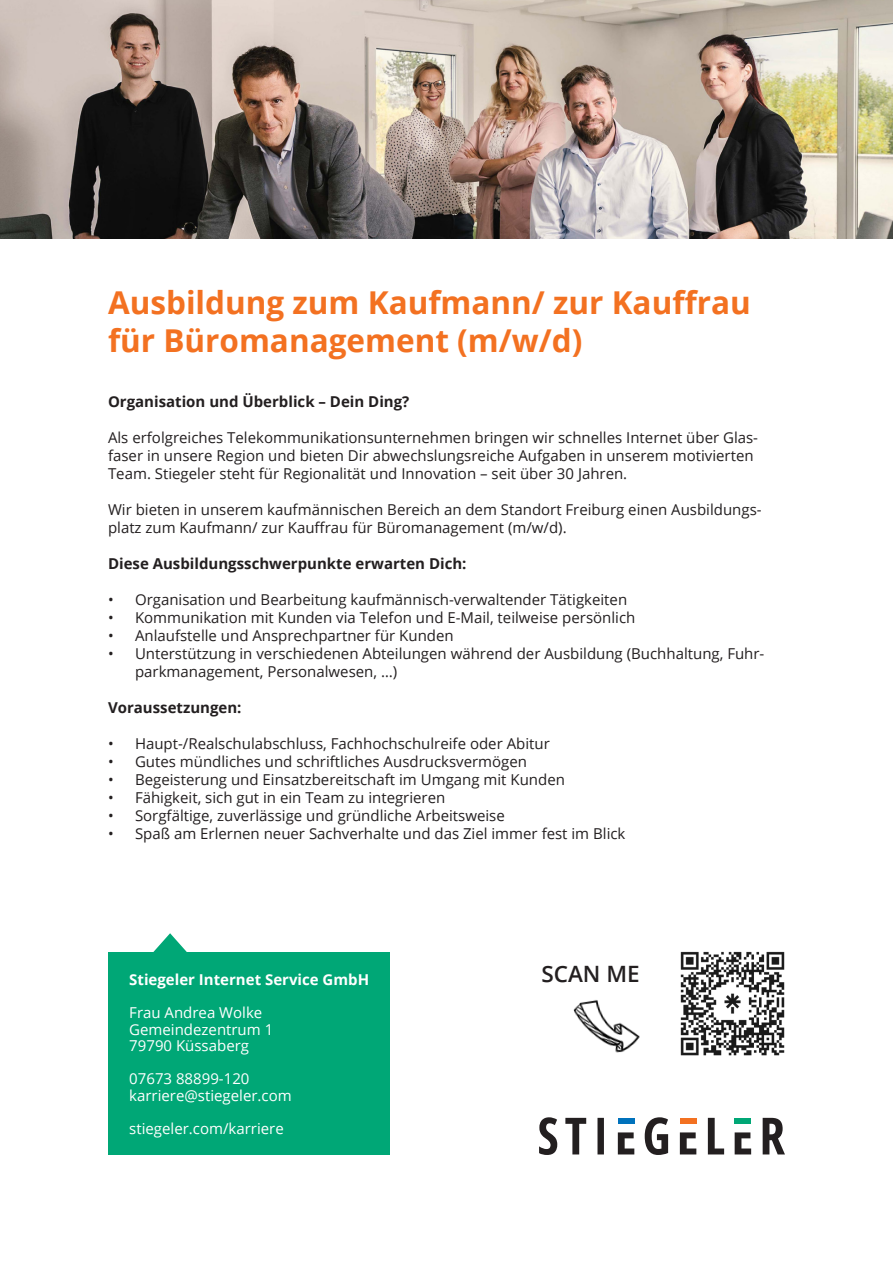
<style>
.page{position:relative;width:893px;height:1263px;background:#fff}
.page>*{position:absolute;margin:0;border:0;box-sizing:border-box;transform-origin:0 0}
.t1{font:700 31.5px/37.8px "Open Sans";color:#f37121}
.t2{font:600 22.5px "Open Sans";color:#231f20}
.t3{font:15px/18px "Open Sans";color:#231f20}
.t4{font:15px "Open Sans";color:#fff}
.t5{font:700 15px "Open Sans";color:#231f20}
.t6{font:700 15px "Open Sans";color:#fff}
</style>
<div class="page">
<div style="left:108px;top:952px;width:281px;height:203px;background:#00a776"></div>
<svg style="left:539px;top:1117px;width:246px;height:38px"></svg>
<img style="left:680px;top:951px;width:105px;height:105px">
<img style="left:0;top:0;width:893px;height:238px">
<img style="left:573px;top:1000px;width:67px;height:53px">
<svg style="left:153px;top:933px;width:34px;height:19px"></svg>
<p class="t1" style="left:108px;top:283px;width:644px">Ausbildung zum Kaufmann/ zur Kauffrau für Büromanagement (m/w/d)</p>
<p class="t5" style="left:108px;top:391px;width:303px">Organisation und Überblick – Dein Ding?</p>
<p class="t3" style="left:108px;top:428px;width:652px">Als erfolgreiches Telekommunikationsunternehmen bringen wir schnelles Internet über Glas&shy;faser in unsere Region und bieten Dir abwechslungsreiche Aufgaben in unserem motivierten<br>Team. Stiegeler steht für Regionalität und Innovation – seit über 30 Jahren.</p>
<p class="t3" style="left:108px;top:500px;width:655px">Wir bieten in unserem kaufmännischen Bereich an dem Standort Freiburg einen Ausbildungs&shy;platz zum Kaufmann/ zur Kauffrau für Büromanagement (m/w/d).</p>
<p class="t5" style="left:108px;top:553px;width:360px">Diese Ausbildungsschwerpunkte erwarten Dich:</p>
<p class="t3" style="left:108px;top:590px;width:521px">• Organisation und Bearbeitung kaufmännisch-verwaltender Tätigkeiten</p>
<p class="t3" style="left:108px;top:608px;width:529px">• Kommunikation mit Kunden via Telefon und E-Mail, teilweise persönlich</p>
<p class="t3" style="left:108px;top:626px;width:347px">• Anlaufstelle und Ansprechpartner für Kunden</p>
<p class="t3" style="left:135px;top:644px;width:631px;text-indent:-27px">• Unterstützung in verschiedenen Abteilungen während der Ausbildung (Buchhaltung, Fuhr&shy;parkmanagement, Personalwesen, …)</p>
<p class="t5" style="left:108px;top:697px;width:135px">Voraussetzungen:</p>
<p class="t3" style="left:108px;top:734px;width:443px">• Haupt-/Realschulabschluss, Fachhochschulreife oder Abitur</p>
<p class="t3" style="left:108px;top:752px;width:421px">• Gutes mündliches und schriftliches Ausdrucksvermögen</p>
<p class="t3" style="left:108px;top:770px;width:458px">• Begeisterung und Einsatzbereitschaft im Umgang mit Kunden</p>
<p class="t3" style="left:108px;top:788px;width:339px">• Fähigkeit, sich gut in ein Team zu integrieren</p>
<p class="t3" style="left:108px;top:806px;width:398px">• Sorgfältige, zuverlässige und gründliche Arbeitsweise</p>
<p class="t3" style="left:108px;top:824px;width:519px">• Spaß am Erlernen neuer Sachverhalte und das Ziel immer fest im Blick</p>
<p class="t6" style="left:129px;top:969px;width:241px">Stiegeler Internet Service GmbH</p>
<p class="t4" style="left:129px;top:1002px;width:135px">Frau Andrea Wolke</p>
<p class="t4" style="left:129px;top:1019px;width:146px">Gemeindezentrum 1</p>
<p class="t4" style="left:129px;top:1035px;width:121px">79790 Küssaberg</p>
<p class="t4" style="left:129px;top:1068px;width:122px">07673 88899-120</p>
<p class="t4" style="left:129px;top:1085px;width:164px">karriere@stiegeler.com</p>
<p class="t4" style="left:129px;top:1118px;width:156px">stiegeler.com/karriere</p>
<p class="t2" style="left:541px;top:958px;width:100px">SCAN ME</p>
</div>
